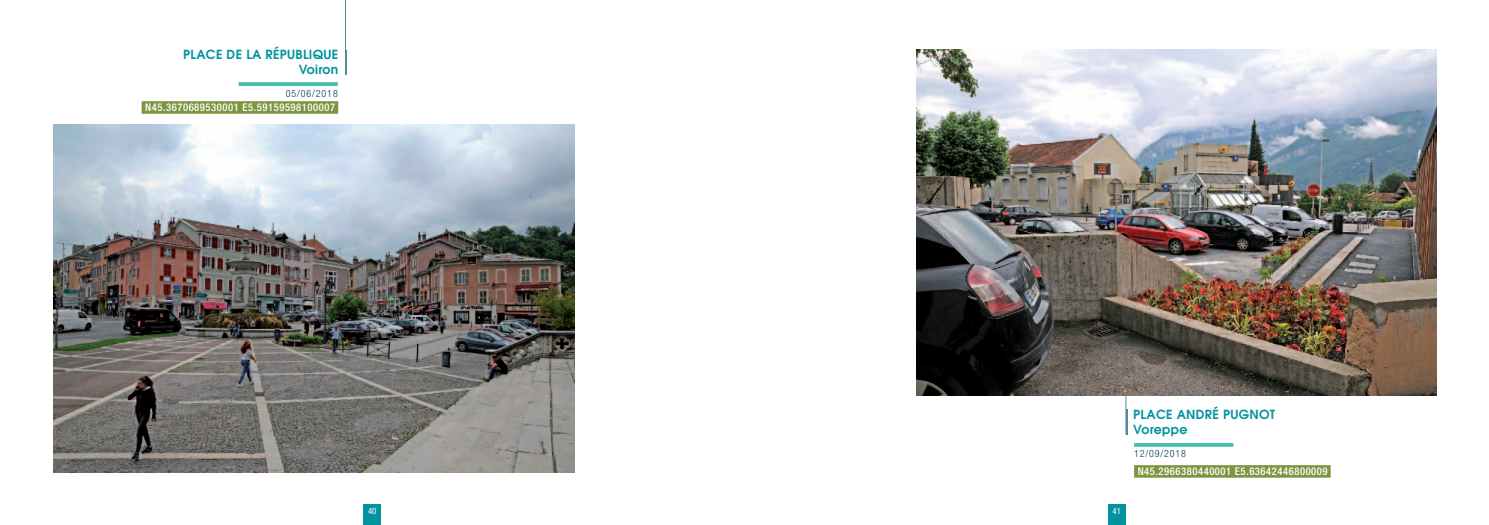
<style>
.page{position:relative;width:1489px;height:525px;background:#fff}
.page>*{position:absolute;margin:0;border:0;box-sizing:border-box;transform-origin:0 0}
.t1{font:600 12.5px/15px "Avant Garde";letter-spacing:.025em;color:#00929e}
.t2{font:500 condensed 10.62px "Helvetica Neue";letter-spacing:.05em;color:#fff}
.t3{font:300 condensed 10px "Helvetica Neue";letter-spacing:.09em;color:#004058}
.t4{font:condensed 8.75px "Helvetica Neue";color:#fff}
</style>
<div class="page">
<div style="left:363px;top:504px;width:18px;height:20px;background:#00929e"></div>
<div style="left:1107px;top:504px;width:18px;height:20px;background:#00929e"></div>
<hr style="left:1125px;top:351px;width:1px;height:83px;background:#57899d">
<hr style="left:1125px;top:409px;width:2px;height:25px;background:#57899d">
<div style="left:1134px;top:465px;width:196px;height:12px;background:#7b9540"></div>
<hr style="left:1133px;top:443px;width:100px;height:3px;background:#44bfae">
<div style="left:142px;top:101px;width:196px;height:13px;background:#7b9540"></div>
<hr style="left:345px;top:0;width:1px;height:74px;background:#57899d">
<hr style="left:345px;top:50px;width:2px;height:24px;background:#57899d">
<svg style="left:238px;top:82px;width:100px;height:4px"></svg>
<img style="left:53px;top:125px;width:521px;height:347px">
<img style="left:916px;top:50px;width:520px;height:346px">
<p class="t1" style="left:183px;top:47px;width:157px;text-align:right">PLACE DE LA RÉ PUBLIQUE<br>VOIRON</p>
<p class="t2" style="left:145px;top:101px;width:191px">N45.3670689530001 E5.59159598100007</p>
<p class="t3" style="left:286px;top:87px;width:54px">05/06/2018</p>
<p class="t4" style="left:368px;top:505px;width:10px">40</p>
<p class="t4" style="left:1112px;top:505px;width:10px">41</p>
<p class="t1" style="left:1133px;top:406px;width:143px">PLACE ANDRÉ PUGNOT<br>VOREPPE</p>
<p class="t2" style="left:1137px;top:464px;width:191px">N45.2966380440001 E5.63642446800009</p>
<p class="t3" style="left:1133px;top:448px;width:54px">12/09/2018</p>
</div>
